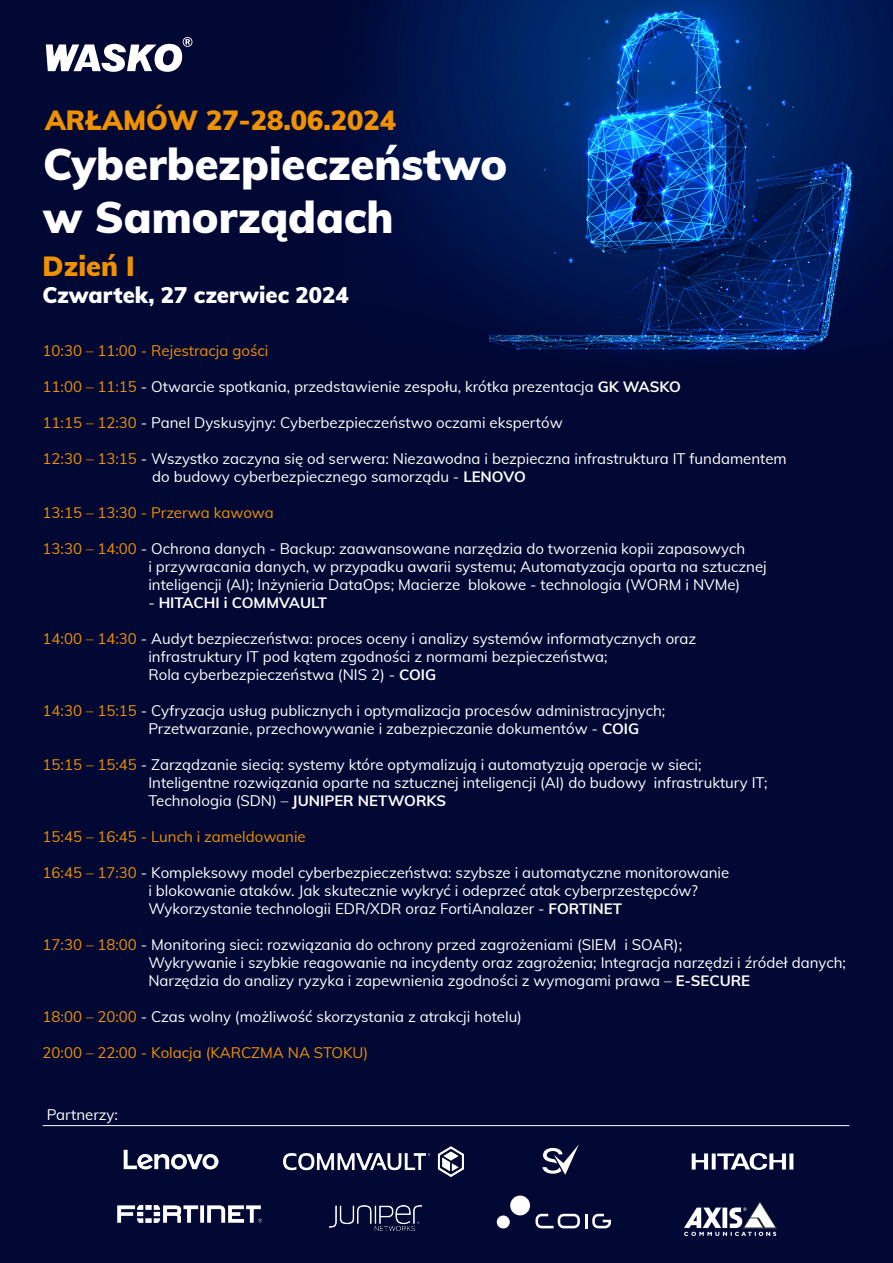
<style>
.page{position:relative;width:893px;height:1263px;background:#fff}
.page>*{position:absolute;margin:0;border:0;box-sizing:border-box;transform-origin:0 0}
.t1{font:900 43.35px/52.1px "Muli";color:#fff}
.t2{font:900 27.15px "Muli";color:#ef9100}
.t3{font:900 22.05px "Muli";color:#fff}
.t4{font:15px/18px "Muli";color:#fff}
.t5{font:15px "Muli";color:#ef9100}
.t6{font:700 15px "Muli";color:#fff}
.s1{color:#ef9100}
.s2{font-weight:700}
.s3{font-weight:400}
</style>
<div class="page">
<img style="left:0;top:0;width:893px;height:1263px">
<svg style="left:46px;top:37px;width:146px;height:35px"></svg>
<hr style="left:43px;top:1125px;width:806px;height:1px;background:#fff">
<img style="left:123px;top:1130px;width:96px;height:59px">
<img style="left:284px;top:1147px;width:180px;height:29px">
<img style="left:117px;top:1206px;width:145px;height:16px">
<svg style="left:542px;top:1144px;width:37px;height:31px"></svg>
<img style="left:685px;top:1150px;width:114px;height:24px">
<img style="left:330px;top:1206px;width:92px;height:25px">
<svg style="left:535px;top:1214px;width:76px;height:14px"></svg>
<div style="left:497px;top:1215px;width:13px;height:13px;background:#fff;border-radius:50%"></div>
<div style="left:510px;top:1195px;width:20px;height:20px;background:#fff;border-radius:50%"></div>
<img style="left:685px;top:1201px;width:92px;height:34px">
<h2 class="t2" style="left:45px;top:100px;width:353px">ARŁAMÓW 27-28.06.2024</h2>
<h1 class="t1" style="left:43px;top:137px;width:465px">Cyberbezpieczeństwo w Samorządach</h1>
<h2 class="t2" style="left:43px;top:247px;width:93px">Dzień I</h2>
<h3 class="t3" style="left:43px;top:279px;width:307px">Czwartek, 27 czerwiec 2024</h3>
<p class="t5" style="left:43px;top:340px;width:227px">10:30 – 11:00 - Rejestracja gości</p>
<p class="t4" style="left:43px;top:377px;width:640px"><span class="s1">11:00 – 11:15</span> - Otwarcie spotkania, przedstawienie zespołu, krótka prezentacja <span class="s2">GK WASKO</span></p>
<p class="t4" style="left:43px;top:413px;width:522px"><span class="s1">11:15 – 12:30</span> - Panel Dyskusyjny: Cyberbezpieczeństwo oczami ekspertów</p>
<p class="t4" style="left:152px;top:449px;width:636px;text-indent:-110px"><span class="s1">12:30 – 13:15</span> - Wszystko zaczyna się od serwera: Niezawodna i bezpieczna infrastruktura IT fundamentem do budowy cyberbezpiecznego samorządu - <span class="s2">LENOVO</span></p>
<p class="t5" style="left:43px;top:502px;width:233px">13:15 – 13:30 - Przerwa kawowa</p>
<p class="t4" style="left:148px;top:539px;width:620px;text-indent:-106px"><span class="s1">13:30 – 14:00</span> - Ochrona danych - Backup: zaawansowane narzędzia do tworzenia kopii zapasowych<br>i przywracania danych, w przypadku awarii systemu; Automatyzacja oparta na sztucznej inteligencji (AI); Inżynieria DataOps; Macierze blokowe - technologia (WORM i NVMe)</p>
<p class="t6" style="left:148px;top:592px;width:180px"><span class="s3">-</span> HITACHI i COMMVAULT</p>
<p class="t4" style="left:148px;top:629px;width:549px;text-indent:-106px"><span class="s1">14:00 – 14:30</span> - Audyt bezpieczeństwa: proces oceny i analizy systemów informatycznych oraz infrastruktury IT pod kątem zgodności z normami bezpieczeństwa;<br>Rola cyberbezpieczeństwa (NIS 2) - <span class="s2">COIG</span></p>
<p class="t4" style="left:148px;top:701px;width:519px;text-indent:-106px"><span class="s1">14:30 – 15:15</span> - Cyfryzacja usług publicznych i optymalizacja procesów administracyjnych;<br>Przetwarzanie, przechowywanie i zabezpieczanie dokumentów - <span class="s2">COIG</span></p>
<p class="t4" style="left:148px;top:755px;width:621px;text-indent:-106px"><span class="s1">15:15 – 15:45</span> - Zarządzanie siecią: systemy które optymalizują i automatyzują operacje w sieci;<br>Inteligentne rozwiązania oparte na sztucznej inteligencji (AI) do budowy infrastruktury IT;<br>Technologia (SDN) – <span class="s2">JUNIPER NETWORKS</span></p>
<p class="t5" style="left:43px;top:826px;width:265px">15:45 – 16:45 - Lunch i zameldowanie</p>
<p class="t4" style="left:148px;top:863px;width:582px;text-indent:-106px"><span class="s1">16:45 – 17:30</span> - Kompleksowy model cyberbezpieczeństwa: szybsze i automatyczne monitorowanie i blokowanie ataków. Jak skutecznie wykryć i odeprzeć atak cyberprzestępców?<br>Wykorzystanie technologii EDR/XDR oraz FortiAnalazer - <span class="s2">FORTINET</span></p>
<p class="t4" style="left:148px;top:935px;width:699px;text-indent:-106px"><span class="s1">17:30 – 18:00</span> - Monitoring sieci: rozwiązania do ochrony przed zagrożeniami (SIEM i SOAR);<br>Wykrywanie i szybkie reagowanie na incydenty oraz zagrożenia; Integracja narzędzi i źródeł danych;<br>Narzędzia do analizy ryzyka i zapewnienia zgodności z wymogami prawa – <span class="s2">E-SECURE</span></p>
<p class="t4" style="left:43px;top:1007px;width:481px"><span class="s1">18:00 – 20:00</span> - Czas wolny (możliwość skorzystania z atrakcji hotelu)</p>
<p class="t5" style="left:43px;top:1042px;width:327px">20:00 – 22:00 - Kolacja (KARCZMA NA STOKU)</p>
<p class="t4" style="left:47px;top:1104px;width:73px">Partnerzy:</p>
</div>
